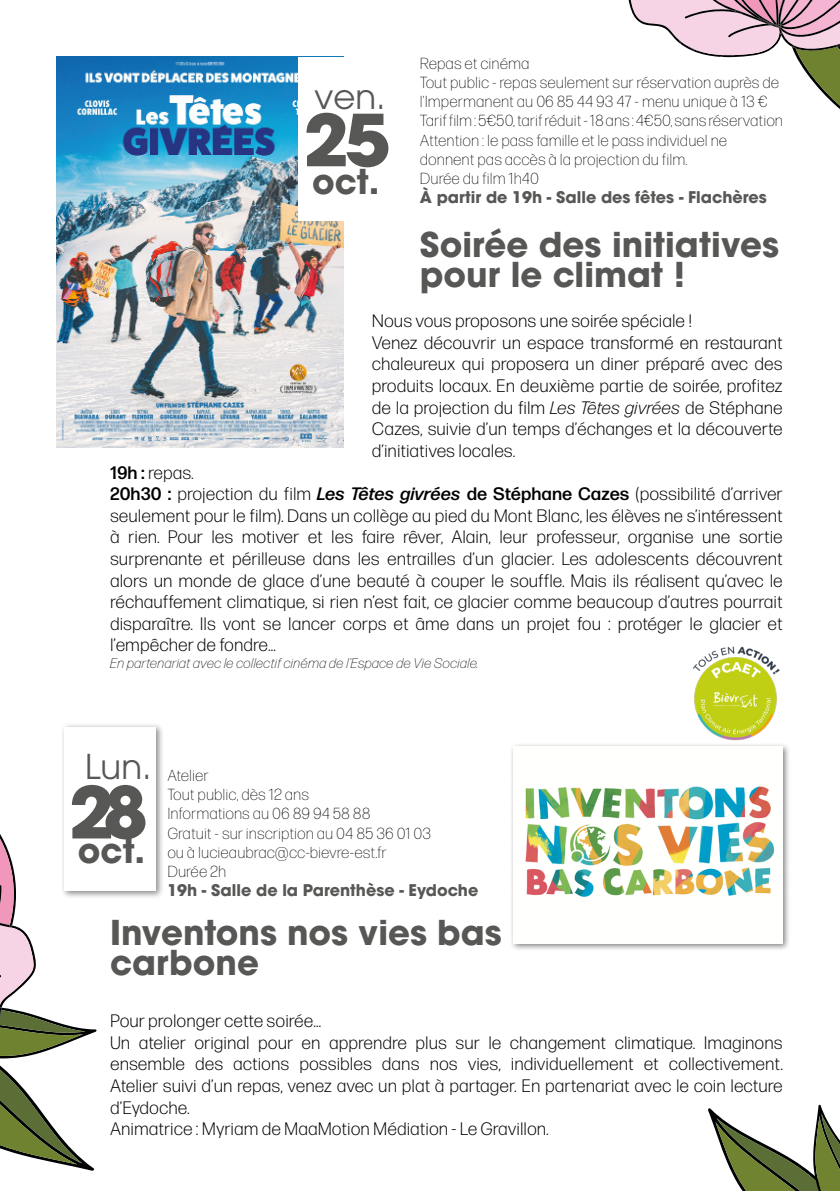
<style>
.page{position:relative;width:840px;height:1191px;background:#fff}
.page>*{position:absolute;margin:0;border:0;box-sizing:border-box;transform-origin:0 0}
.t1{font:700 71px "ITC Avant Garde Pro";color:#575756;scale:1.04 1}
.t2{font:700 34px/30px "ITC Avant Garde Pro";color:#575756}
.t3{font:34px "ITC Avant Garde Pro";color:#575756}
.t4{font:300 18px/21.6px "Forma DJR Micro";color:#000}
.t5{font:200 16px/19.2px "Forma DJR Micro";color:#000}
.t6{font:700 16px "ITC Avant Garde Pro";color:#575756}
.t7{font:italic 200 14px "Forma DJR Micro";color:#000}
.s1{font-style:italic}
.s2{font-weight:500}
.s3{font-weight:500;font-style:italic}
</style>
<div class="page">
<img style="left:57px;top:57px;width:286px;height:390px">
<div style="left:60px;top:723px;width:104px;height:175px;background:#000;opacity:.45"></div>
<div style="left:64px;top:727px;width:92px;height:163px;background:#fff"></div>
<div style="left:298px;top:57px;width:97px;height:164px;background:#fff"></div>
<svg style="left:0;top:810px;width:96px;height:360px"></svg>
<div style="left:509px;top:742px;width:281px;height:209px;background:#000;opacity:.5"></div>
<img style="left:513px;top:746px;width:269px;height:198px">
<img style="left:692px;top:646px;width:88px;height:94px">
<svg style="left:628px;top:0;width:212px;height:109px"></svg>
<svg style="left:708px;top:1104px;width:131px;height:87px"></svg>
<h2 class="t3" style="left:314px;top:75px;width:73px">ven.</h2>
<h1 class="t1" style="left:303px;top:93px;width:85px">25</h1>
<h2 class="t2" style="left:312px;top:166px;width:69px">oct.</h2>
<p class="t5" style="left:419px;top:53px;width:364px">Repas et cinéma<br>Tout public - repas seulement sur réservation auprès de l’Impermanent au 06 85 44 93 47 - menu unique à 13 € Tarif film : 5€50, tarif réduit - 18 ans : 4€50, sans réservation Attention : le pass famille et le pass individuel ne donnent pas accès à la projection du film.<br>Durée du film 1h40</p>
<p class="t6" style="left:419px;top:187px;width:348px">À partir de 19h - Salle des fêtes - Flachères</p>
<h2 class="t2" style="left:419px;top:229px;width:360px">Soirée des initiatives pour le climat !</h2>
<p class="t4" style="left:371px;top:310px;width:412px">Nous vous proposons une soirée spéciale !<br>Venez découvrir un espace transformé en restaurant chaleureux qui proposera un diner préparé avec des produits locaux. En deuxième partie de soirée, profitez de la projection du film <span class="s1">Les Têtes givrées</span> de Stéphane Cazes, suivie d’un temps d’échanges et la découverte d’initiatives locales.</p>
<p class="t4" style="left:110px;top:461px;width:674px"><span class="s2">19h :</span> repas.<br><span class="s2">20h30 :</span> projection du film <span class="s3">Les Têtes givrées</span> <span class="s2">de Stéphane Cazes</span> (possibilité d’arriver seulement pour le film). Dans un collège au pied du Mont Blanc, les élèves ne s’intéressent à rien. Pour les motiver et les faire rêver, Alain, leur professeur, organise une sortie surprenante et périlleuse dans les entrailles d’un glacier. Les adolescents découvrent alors un monde de glace d’une beauté à couper le souffle. Mais ils réalisent qu’avec le réchauffement climatique, si rien n’est fait, ce glacier comme beaucoup d’autres pourrait disparaître. Ils vont se lancer corps et âme dans un projet fou : protéger le glacier et l’empêcher de fondre…</p>
<p class="t7" style="left:110px;top:655px;width:370px">En partenariat avec le collectif cinéma de l’Espace de Vie Sociale.</p>
<h2 class="t3" style="left:85px;top:746px;width:68px">Lun.</h2>
<p class="t5" style="left:167px;top:765px;width:265px">Atelier<br>Tout public, dès 12 ans<br>Informations au 06 89 94 58 88<br>Gratuit - sur inscription au 04 85 36 01 03 ou à lucieaubrac@cc-bievre-est.fr<br>Durée 2h</p>
<p class="t6" style="left:167px;top:879px;width:312px">19h - Salle de la Parenthèse - Eydoche</p>
<h2 class="t2" style="left:110px;top:917px;width:393px">Inventons nos vies bas carbone</h2>
<p class="t4" style="left:110px;top:1009px;width:674px">Pour prolonger cette soirée…<br>Un atelier original pour en apprendre plus sur le changement climatique. Imaginons ensemble des actions possibles dans nos vies, individuellement et collectivement.<br>Atelier suivi d’un repas, venez avec un plat à partager. En partenariat avec le coin lecture d’Eydoche.<br>Animatrice : Myriam de MaaMotion Médiation - Le Gravillon.</p>
<h1 class="t1" style="left:69px;top:765px;width:78px">28</h1>
<h2 class="t2" style="left:78px;top:835px;width:69px">oct.</h2>
</div>
